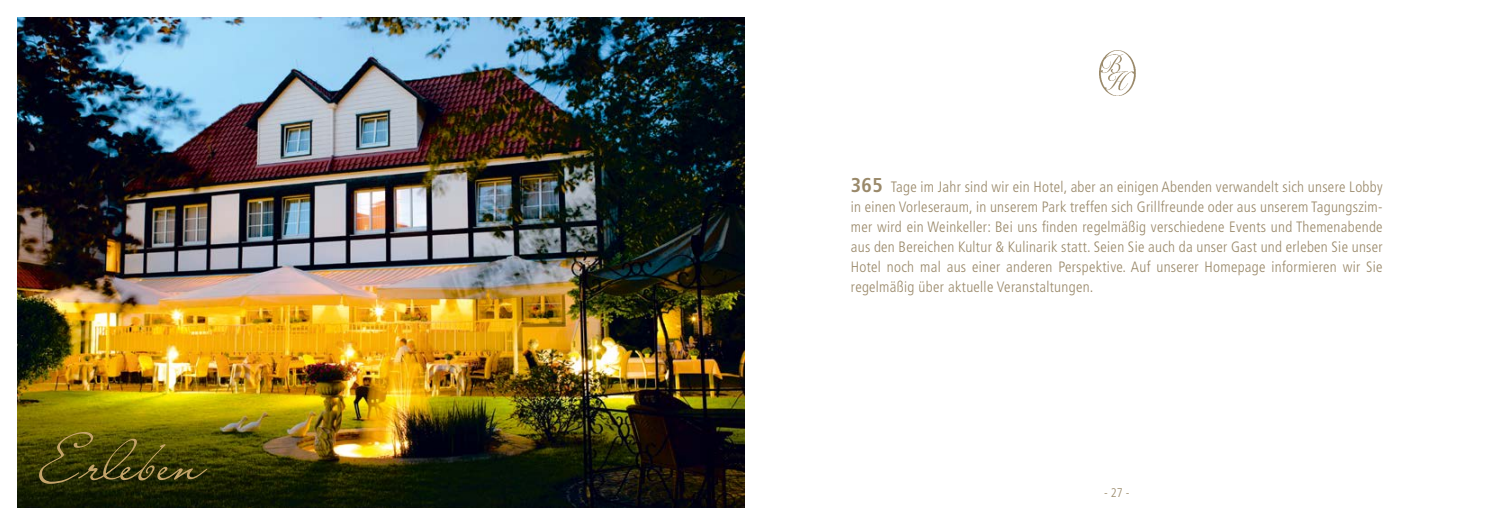
<style>
.page{position:relative;width:1489px;height:525px;background:#fff}
.page>*{position:absolute;margin:0;border:0;box-sizing:border-box;transform-origin:0 0}
.t1{font:57.5px "Liana";color:#c4a46a}
.t2{font:300 condensed 15px/20px "Frutiger LT Std";letter-spacing:.02em;color:#9a896a;text-align:justify}
.t3{font:300 condensed 12.5px "Frutiger LT Std";color:#9a896a}
.s1{font-weight:700;font-size:20px}
</style>
<div class="page">
<img style="left:18px;top:18px;width:726px;height:489px">
<img style="left:1099px;top:50px;width:37px;height:45px">
<h1 class="t1" style="left:41px;top:424px;width:165px">Erleben</h1>
<p class="t2" style="left:850px;top:177px;width:533px"><span class="s1">365</span> Tage im Jahr sind wir ein Hotel, aber an einigen Abenden verwandelt sich unsere Lobby in einen Vorleseraum, in unserem Park treffen sich Grillfreunde oder aus unserem Tagungszim&shy;mer wird ein Weinkeller: Bei uns finden regelmäßig verschiedene Events und Themenabende aus den Bereichen Kultur &amp; Kulinarik statt. Seien Sie auch da unser Gast und erleben Sie unser Hotel noch mal aus einer anderen Perspektive. Auf unserer Homepage informieren wir Sie regelmäßig über aktuelle Veranstaltungen.</p>
<p class="t3" style="left:1103px;top:485px;width:27px">- 27 -</p>
</div>
